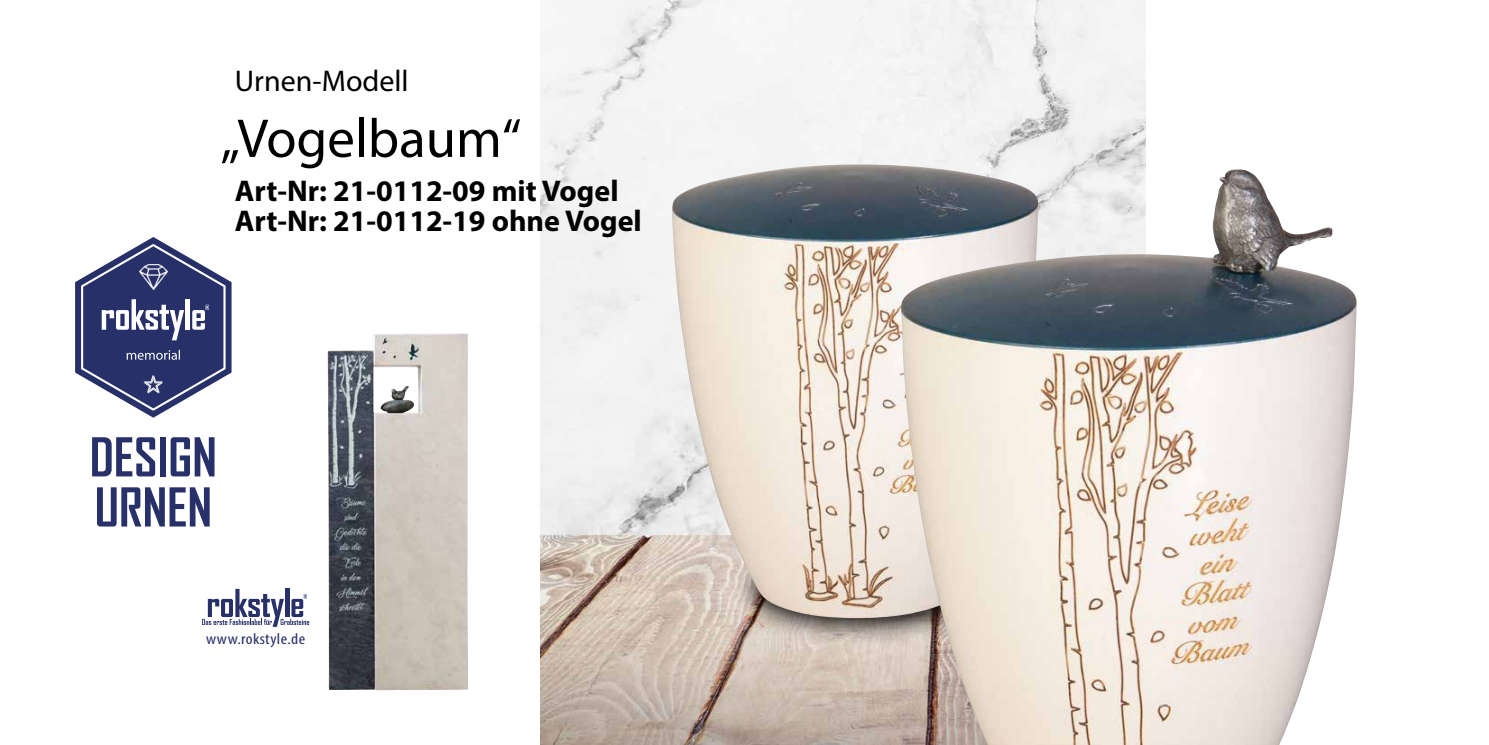
<style>
.page{position:relative;width:1489px;height:745px;background:#fff}
.page>*{position:absolute;margin:0;border:0;box-sizing:border-box;transform-origin:0 0}
.t1{font:55px "Myriad Pro";color:#000}
.t2{font:700 51.25px/50px "Agency FB";color:#273069}
.t3{font:700 30px/30px "Myriad Pro";color:#000}
.t4{font:30px "Myriad Pro";color:#000}
.t5{font:condensed 15.5px "Myriad Pro";letter-spacing:.02em;color:#273069;scale:1.15 1}
</style>
<div class="page">
<img style="left:540px;top:0;width:604px;height:744px">
<img style="left:728px;top:618px;width:170px;height:31px">
<img style="left:671px;top:164px;width:370px;height:454px">
<img style="left:898px;top:169px;width:459px;height:575px">
<img style="left:327px;top:333px;width:141px;height:356px">
<svg style="left:75px;top:237px;width:156px;height:180px"></svg>
<svg style="left:202px;top:588px;width:107px;height:38px"></svg>
<p class="t4" style="left:235px;top:62px;width:175px">Urnen-Modell</p>
<h1 class="t1" style="left:221px;top:104px;width:302px">„Vogelbaum“</h1>
<p class="t3" style="left:235px;top:174px;width:408px">Art-Nr: 21-0112-09 mit Vogel<br>Art-Nr: 21-0112-19 ohne Vogel</p>
<h2 class="t2" style="left:90px;top:430px;width:129px">DESIGN<br>URNEN</h2>
<p class="t5" style="left:206px;top:629px;width:88px">www.rokstyle.de</p>
</div>
